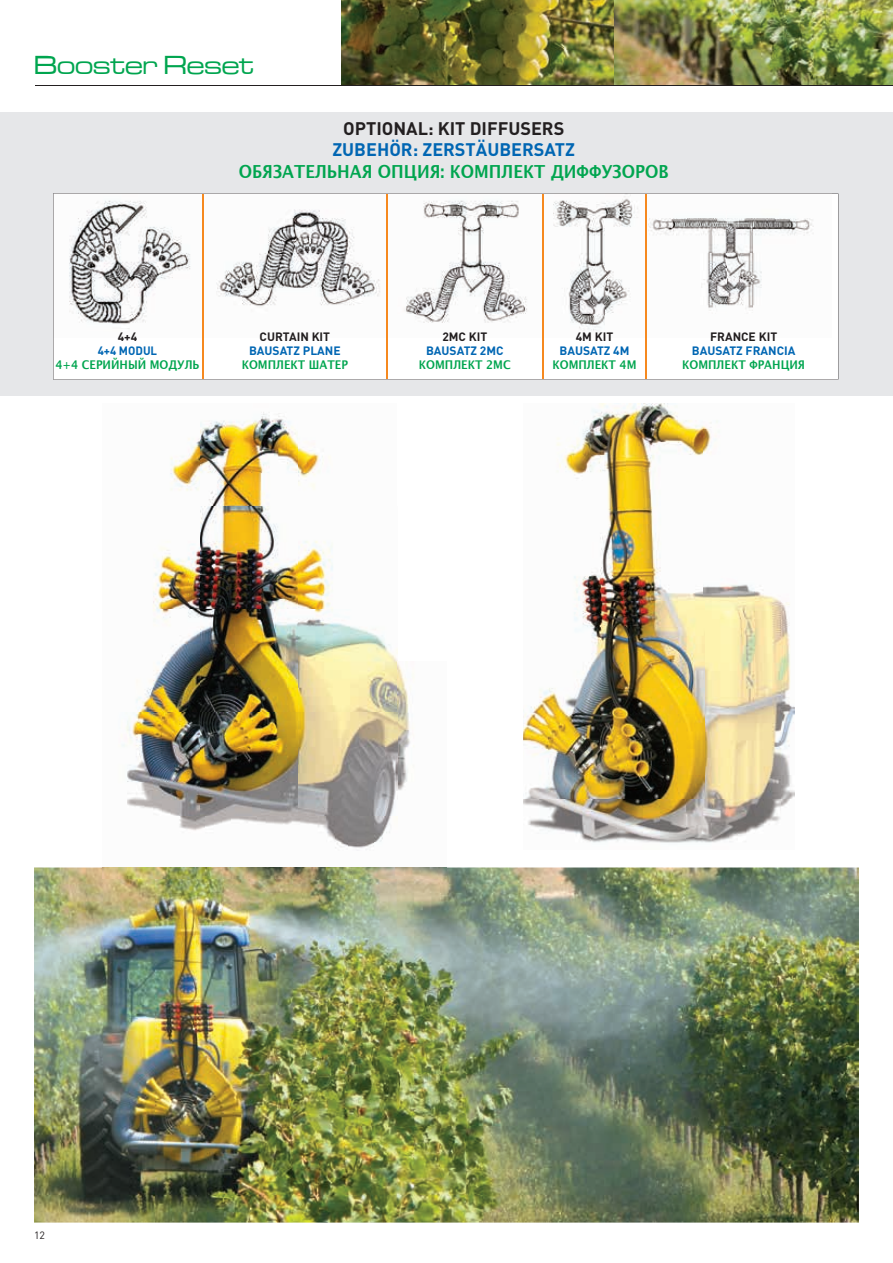
<style>
.page{position:relative;width:893px;height:1263px;background:#fff}
.page>*{position:absolute;margin:0;border:0;box-sizing:border-box;transform-origin:0 0}
.t1{font:500 expanded 27px "Microgramma Com";color:#00a54f}
.t2{font:700 18px "Lucida Grande";color:#00a54f;scale:.9 1}
.t3{font:700 18px "DIN";color:#0166b3}
.t4{font:700 18px "DIN";color:#231f20}
.t5{font:700 12px "Lucida Grande";color:#00a54f;scale:.9 1}
.t6{font:700 12px "DIN";color:#0166b3}
.t7{font:700 12px "DIN";color:#231f20}
.t8{font:700 12px "DIN";color:#0166b3;scale:.95 1}
.t9{font:10.5px "DIN";color:#231f20}
</style>
<div class="page">
<div style="left:0;top:112px;width:893px;height:283px;background:#e6e7e9"></div>
<img style="left:341px;top:0;width:552px;height:85px">
<svg style="left:53px;top:193px;width:785px;height:186px;background:#ececec"></svg>
<hr style="left:202px;top:194px;width:1px;height:185px;background:#f6891f">
<hr style="left:386px;top:194px;width:2px;height:184px;background:#f6891f">
<hr style="left:542px;top:194px;width:1px;height:185px;background:#f6891f">
<hr style="left:645px;top:194px;width:2px;height:184px;background:#f6891f">
<img style="left:523px;top:404px;width:272px;height:439px">
<img style="left:34px;top:867px;width:825px;height:355px">
<img style="left:102px;top:412px;width:345px;height:466px">
<hr style="left:36px;top:85px;width:857px;height:1px;background:#231f20">
<h1 class="t1" style="left:34px;top:48px;width:221px">Booster Reset</h1>
<h2 class="t4" style="left:343px;top:116px;width:223px">OPTIONAL: KIT DIFFUSERS</h2>
<h2 class="t3" style="left:332px;top:138px;width:244px">ZUBEHÖR: ZERSTÄUBERSATZ</h2>
<h2 class="t2" style="left:239px;top:157px;width:479px">ОБЯЗАТЕЛЬНАЯ ОПЦИЯ: КОМПЛЕКТ ДИФФУЗОРОВ</h2>
<p class="t7" style="left:118px;top:328px;width:21px">4+4</p>
<p class="t8" style="left:98px;top:343px;width:64px">4+4 MODUL</p>
<p class="t5" style="left:55px;top:355px;width:162px">4+4 СЕРИЙНЫЙ МОДУЛЬ</p>
<p class="t7" style="left:260px;top:328px;width:72px">CURTAIN KIT</p>
<p class="t6" style="left:249px;top:343px;width:93px">BAUSATZ PLANE</p>
<p class="t5" style="left:242px;top:355px;width:120px">КОМПЛЕКТ ШАТЕР</p>
<p class="t7" style="left:442px;top:328px;width:46px">2MC KIT</p>
<p class="t6" style="left:426px;top:343px;width:79px">BAUSATZ 2MC</p>
<p class="t5" style="left:419px;top:355px;width:104px">КОМПЛЕКТ 2MC</p>
<p class="t7" style="left:576px;top:328px;width:39px">4M KIT</p>
<p class="t6" style="left:559px;top:343px;width:72px">BAUSATZ 4M</p>
<p class="t5" style="left:552px;top:355px;width:95px">КОМПЛЕКТ 4M</p>
<p class="t7" style="left:710px;top:328px;width:69px">FRANCE KIT</p>
<p class="t6" style="left:692px;top:343px;width:105px">BAUSATZ FRANCIA</p>
<p class="t5" style="left:682px;top:355px;width:138px">КОМПЛЕКТ ФРАНЦИЯ</p>
<p class="t9" style="left:34px;top:1229px;width:12px">12</p>
</div>
